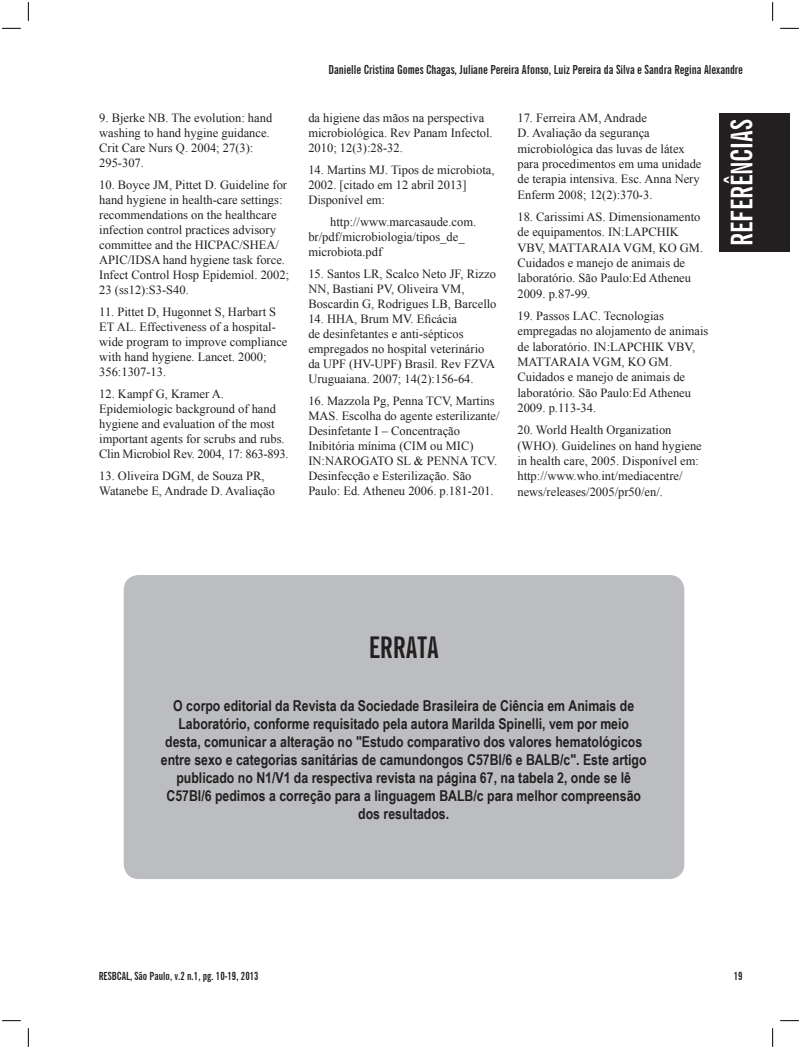
<style>
.page{position:relative;width:801px;height:1049px;background:#fff}
.page>*{position:absolute;margin:0;border:0;box-sizing:border-box;transform-origin:0 0}
.t1{font:700 extra-condensed 30px "News Gothic BT";color:#fff}
.t2{font:700 extra-condensed 30px "News Gothic BT";color:#231f20}
.t3{font:700 15px/18px "Arial Narrow";color:#231f20;text-align:center}
.t4{font:12.5px/15px "Times New Roman";color:#231f20}
.t5{font:700 extra-condensed 12.5px "News Gothic BT";color:#231f20}
.t6{font:700 extra-condensed 11.25px "News Gothic BT";color:#231f20}
</style>
<div class="page">
<div style="left:719px;top:113px;width:71px;height:139px;background:#231f20"></div>
<div style="left:124px;top:575px;width:560px;height:304px;background:#bcbdc0;border-radius:15px"></div>
<svg style="left:2px;top:28px;width:19px;height:1px"></svg>
<svg style="left:780px;top:28px;width:19px;height:1px"></svg>
<svg style="left:2px;top:1020px;width:19px;height:1px"></svg>
<svg style="left:780px;top:1020px;width:19px;height:1px"></svg>
<svg style="left:28px;top:2px;width:1px;height:19px"></svg>
<svg style="left:28px;top:1028px;width:1px;height:19px"></svg>
<svg style="left:772px;top:2px;width:1px;height:19px"></svg>
<svg style="left:772px;top:1028px;width:1px;height:19px"></svg>
<p class="t4" style="left:99px;top:110px;width:175px">9. Bjerke NB. The evolution: hand washing to hand hygine guidance.<br>Crit Care Nurs Q. 2004; 27(3):<br>295-307.</p>
<p class="t4" style="left:99px;top:177px;width:191px">10. Boyce JM, Pittet D. Guideline for hand hygiene in health-care settings: recommendations on the healthcare infection control practices advisory committee and the HICPAC/SHEA/ APIC/IDSA hand hygiene task force.<br>Infect Control Hosp Epidemiol. 2002; 23 (ss12):S3-S40.</p>
<p class="t4" style="left:99px;top:304px;width:190px">11. Pittet D, Hugonnet S, Harbart S<br>ET AL. Effectiveness of a hospital&shy;wide program to improve compliance with hand hygiene. Lancet. 2000;<br>356:1307-13.</p>
<p class="t4" style="left:99px;top:386px;width:191px">12. Kampf G, Kramer A.<br>Epidemiologic background of hand hygiene and evaluation of the most important agents for scrubs and rubs.<br>Clin Microbiol Rev. 2004, 17: 863-893.</p>
<p class="t4" style="left:99px;top:468px;width:177px">13. Oliveira DGM, de Souza PR,<br>Watanebe E, Andrade D. Avaliação</p>
<p class="t5" style="left:328px;top:62px;width:416px">Danielle Cristina Gomes Chagas, Juliane Pereira Afonso, Luiz Pereira da Silva e Sandra Regina Alexandre</p>
<p class="t4" style="left:308px;top:110px;width:186px">da higiene das mãos na perspectiva microbiológica. Rev Panam Infectol.<br>2010; 12(3):28-32.</p>
<p class="t4" style="left:308px;top:162px;width:188px">14. Martins MJ. Tipos de microbiota,<br>2002. [citado em 12 abril 2013]<br>Disponível em:</p>
<p class="t4" style="left:308px;top:214px;width:169px;text-indent:22px">http://www.marcasaude.com. br/pdf/microbiologia/tipos_de_ microbiota.pdf</p>
<p class="t4" style="left:308px;top:266px;width:190px">15. Santos LR, Scalco Neto JF, Rizzo<br>NN, Bastiani PV, Oliveira VM,<br>Boscardin G, Rodrigues LB, Barcello</p>
<p class="t4" style="left:308px;top:311px;width:188px">14. HHA, Brum MV. Eficácia<br>de desinfetantes e anti-sépticos empregados no hospital veterinário da UPF (HV-UPF) Brasil. Rev FZVA<br>Uruguaiana. 2007; 14(2):156-64.</p>
<p class="t4" style="left:308px;top:393px;width:193px">16. Mazzola Pg, Penna TCV, Martins MAS. Escolha do agente esterilizante/ Desinfetante I – Concentração Inibitória mínima (CIM ou MIC)<br>IN:NAROGATO SL &amp; PENNA TCV.<br>Desinfecção e Esterilização. São Paulo: Ed. Atheneu 2006. p.181-201.</p>
<p class="t4" style="left:517px;top:110px;width:185px">17. Ferreira AM, Andrade<br>D. Avaliação da segurança microbiológica das luvas de látex para procedimentos em uma unidade de terapia intensiva. Esc. Anna Nery<br>Enferm 2008; 12(2):370-3.</p>
<p class="t4" style="left:517px;top:209px;width:187px">18. Carissimi AS. Dimensionamento de equipamentos. IN:LAPCHIK<br>VBV, MATTARAIA VGM, KO GM.<br>Cuidados e manejo de animais de laboratório. São Paulo:Ed Atheneu<br>2009. p.87-99.</p>
<p class="t4" style="left:517px;top:308px;width:192px;line-height:15.4px">19. Passos LAC. Tecnologias empregadas no alojamento de animais de laboratório. IN:LAPCHIK VBV,<br>MATTARAIA VGM, KO GM.<br>Cuidados e manejo de animais de laboratório. São Paulo:Ed Atheneu<br>2009. p.113-34.</p>
<p class="t4" style="left:517px;top:422px;width:186px">20. World Health Organization (WHO). Guidelines on hand hygiene in health care, 2005. Disponível em: http://www.who.int/mediacentre/ news/releases/2005/pr50/en/.</p>
<h1 class="t1" style="left:723px;top:246px;width:125px;rotate:-90deg">REFERêNCias</h1>
<h1 class="t2" style="left:369px;top:629px;width:71px">ERRATA</h1>
<p class="t3" style="left:161px;top:696px;width:487px">O corpo editorial da Revista da Sociedade Brasileira de Ciência em Animais de Laboratório, conforme requisitado pela autora Marilda Spinelli, vem por meio desta, comunicar a alteração no "Estudo comparativo dos valores hematológicos entre sexo e categorias sanitárias de camundongos C57Bl/6 e BALB/c". Este artigo publicado no N1/V1 da respectiva revista na página 67, na tabela 2, onde se lê C57Bl/6 pedimos a correção para a linguagem BALB/c para melhor compreensão dos resultados.</p>
<p class="t6" style="left:99px;top:969px;width:161px">RESBCAL, São Paulo, v.2 n.1, pg. 10-19, 2013</p>
<p class="t6" style="left:734px;top:969px;width:10px">19</p>
</div>
